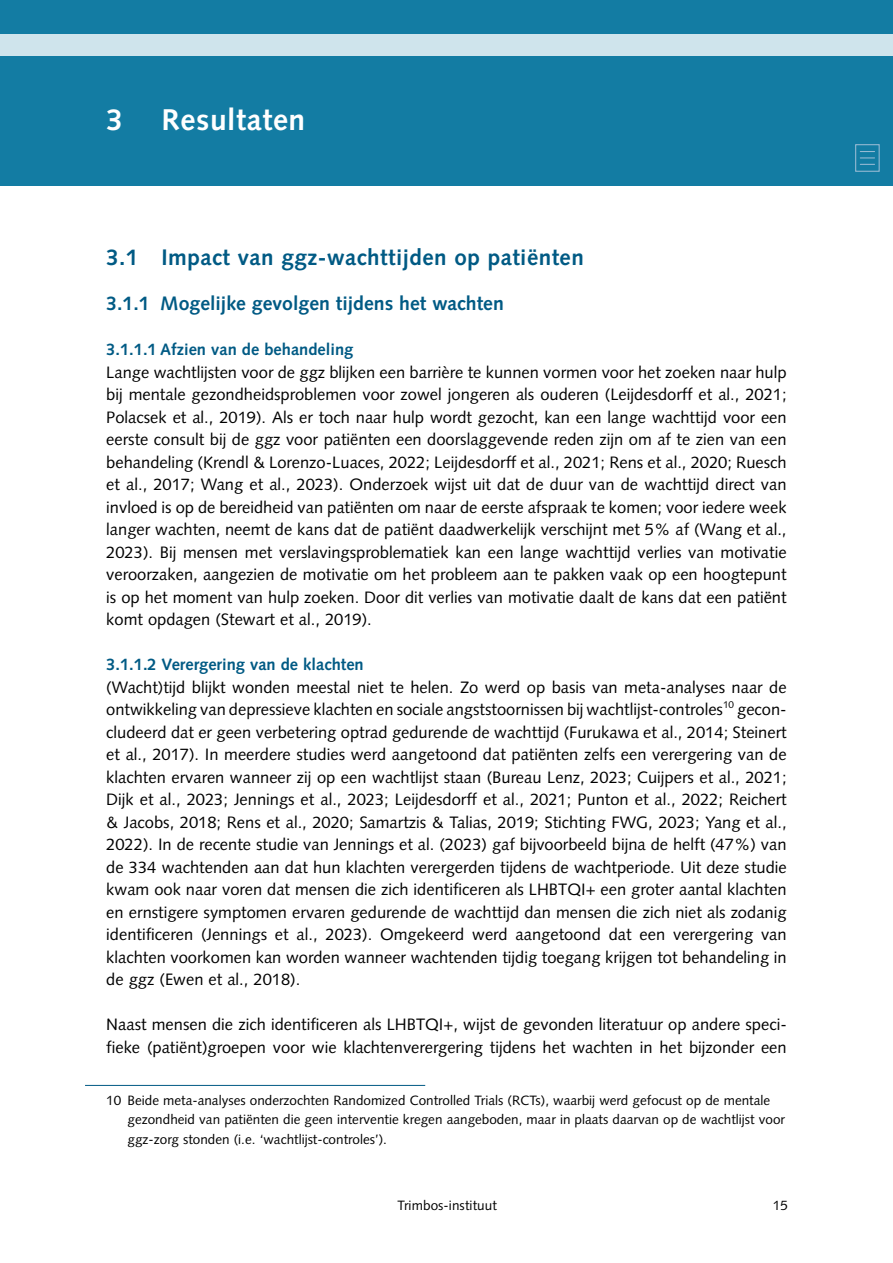
<style>
.page{position:relative;width:893px;height:1263px;background:#fff}
.page>*{position:absolute;margin:0;border:0;box-sizing:border-box;transform-origin:0 0}
.t1{font:700 30px "Syntax LT Std";letter-spacing:.02em;color:#fff}
.t2{font:700 22.5px "Syntax LT Std";letter-spacing:.02em;color:#005a84}
.t3{font:700 19.5px "Syntax LT Std";color:#005a84}
.t4{font:16.5px/22.5px "Syntax LT Std";color:#000;text-align:justify}
.t5{font:700 16.5px "Syntax LT Std";color:#005a84}
.t6{font:13.5px/19.5px "Syntax LT Pro";color:#000}
.t7{font:13.5px "Syntax LT Std";letter-spacing:.005em;color:#000}
.t8{font:9.9px "Syntax LT Std";color:#000}
</style>
<div class="page">
<div style="left:0;top:0;width:893px;height:186px;background:#137ca3"></div>
<div style="left:0;top:34px;width:893px;height:21px;background:#cfe4ec"></div>
<div style="left:855px;top:144px;width:25px;height:28px;border:1px solid #96bad3"></div>
<svg style="left:860px;top:151px;width:14px;height:7px"></svg>
<svg style="left:860px;top:164px;width:14px;height:1px"></svg>
<hr style="left:85px;top:1085px;width:340px;height:1px;background:#005a84">
<h1 class="t1" style="left:106px;top:102px;width:18px">3</h1>
<h1 class="t1" style="left:162px;top:102px;width:145px">Resultaten</h1>
<h2 class="t2" style="left:106px;top:244px;width:479px">3.1 Impact van ggz-wachttijden op patiënten</h2>
<p class="t3" style="left:106px;top:292px;width:399px">3.1.1 Mogelijke gevolgen tijdens het wachten</p>
<p class="t5" style="left:106px;top:340px;width:249px">3.1.1.1 Afzien van de behandeling</p>
<p class="t4" style="left:106px;top:361px;width:682px">Lange wachtlijsten voor de ggz blijken een barrière te kunnen vormen voor het zoeken naar hulp bij mentale gezondheidsproblemen voor zowel jongeren als ouderen (Leijdesdorff et al., 2021; Polacsek et al., 2019). Als er toch naar hulp wordt gezocht, kan een lange wachttijd voor een eerste consult bij de ggz voor patiënten een doorslaggevende reden zijn om af te zien van een behandeling (Krendl &amp; Lorenzo-Luaces, 2022; Leijdesdorff et al., 2021; Rens et al., 2020; Ruesch et al., 2017; Wang et al., 2023). Onderzoek wijst uit dat de duur van de wachttijd direct van invloed is op de bereidheid van patiënten om naar de eerste afspraak te komen; voor iedere week langer wachten, neemt de kans dat de patiënt daadwerkelijk verschijnt met 5% af (Wang et al., 2023). Bij mensen met verslavingsproblematiek kan een lange wachttijd verlies van motivatie veroorzaken, aangezien de motivatie om het probleem aan te pakken vaak op een hoogtepunt is op het moment van hulp zoeken. Door dit verlies van motivatie daalt de kans dat een patiënt komt opdagen (Stewart et al., 2019).</p>
<p class="t5" style="left:106px;top:655px;width:259px">3.1.1.2 Verergering van de klachten</p>
<p class="t4" style="left:106px;top:676px;width:682px">(Wacht)tijd blijkt wonden meestal niet te helen. Zo werd op basis van meta-analyses naar de ontwikkeling van depressieve klachten en sociale angststoornissen bij wachtlijst-controles</p>
<p class="t8" style="left:723px;top:698px;width:13px">10</p>
<p class="t4" style="left:106px;top:698px;width:682px;text-indent:631px">gecon&shy;cludeerd dat er geen verbetering optrad gedurende de wachttijd (Furukawa et al., 2014; Steinert et al., 2017). In meerdere studies werd aangetoond dat patiënten zelfs een verergering van de klachten ervaren wanneer zij op een wachtlijst staan (Bureau Lenz, 2023; Cuijpers et al., 2021; Dijk et al., 2023; Jennings et al., 2023; Leijdesdorff et al., 2021; Punton et al., 2022; Reichert &amp; Jacobs, 2018; Rens et al., 2020; Samartzis &amp; Talias, 2019; Stichting FWG, 2023; Yang et al., 2022). In de recente studie van Jennings et al. (2023) gaf bijvoorbeeld bijna de helft (47%) van de 334 wachtenden aan dat hun klachten verergerden tijdens de wachtperiode. Uit deze studie kwam ook naar voren dat mensen die zich identificeren als LHBTQI+ een groter aantal klachten en ernstigere symptomen ervaren gedurende de wachttijd dan mensen die zich niet als zodanig identificeren (Jennings et al., 2023). Omgekeerd werd aangetoond dat een verergering van klachten voorkomen kan worden wanneer wachtenden tijdig toegang krijgen tot behandeling in de ggz (Ewen et al., 2018).</p>
<p class="t4" style="left:106px;top:1013px;width:682px">Naast mensen die zich identificeren als LHBTQI+, wijst de gevonden literatuur op andere speci&shy;fieke (patiënt)groepen voor wie klachtenverergering tijdens het wachten in het bijzonder een</p>
<p class="t6" style="left:128px;top:1090px;width:659px;text-indent:-21px">10 Beide meta-analyses onderzochten Randomized Controlled Trials (RCTs), waarbij werd gefocust op de mentale gezondheid van patiënten die geen interventie kregen aangeboden, maar in plaats daarvan op de wachtlijst voor ggz-zorg stonden (i.e. ‘wachtlijst-controles’).</p>
<p class="t7" style="left:397px;top:1197px;width:101px">Trimbos-instituut</p>
<p class="t7" style="left:773px;top:1197px;width:17px">15</p>
</div>
